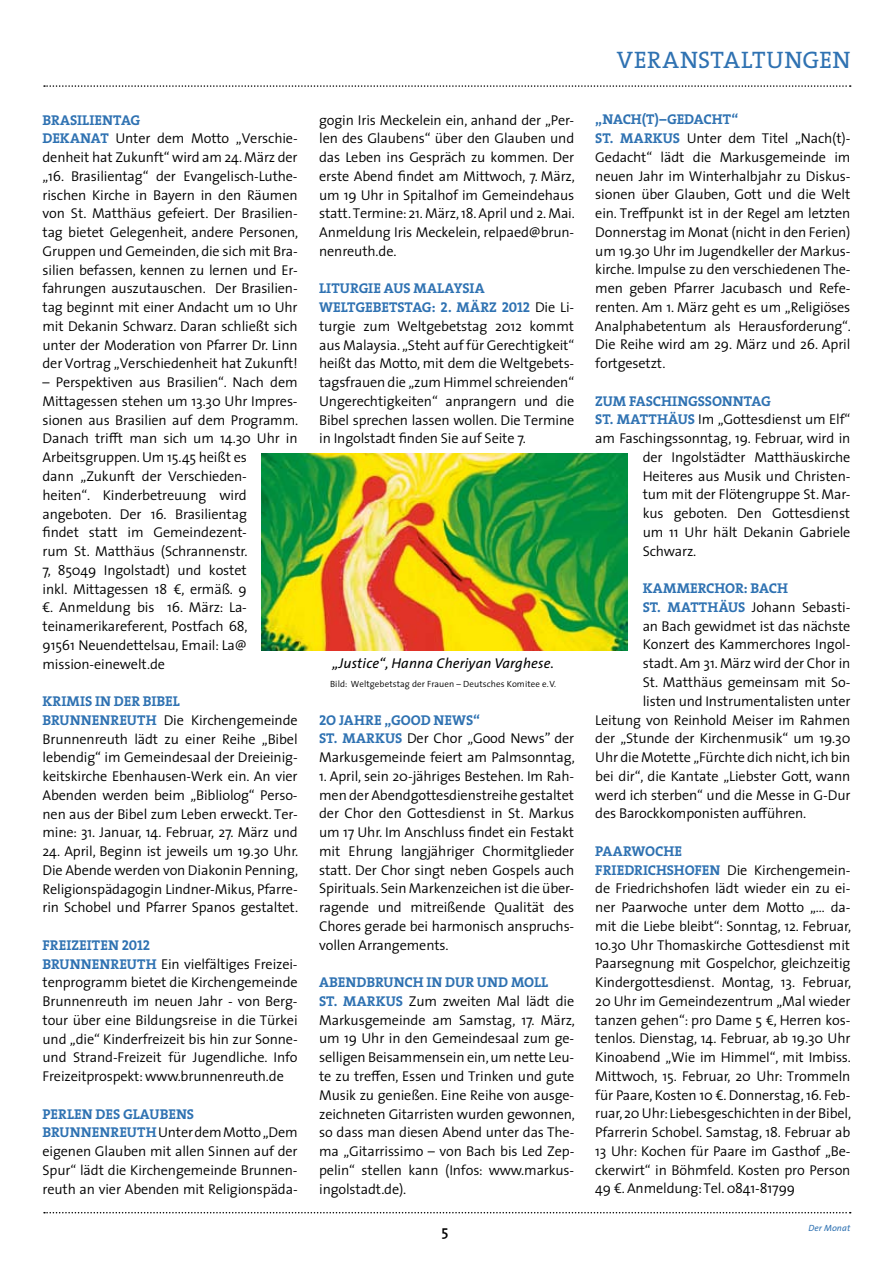
<style>
.page{position:relative;width:893px;height:1263px;background:#fff}
.page>*{position:absolute;margin:0;border:0;box-sizing:border-box;transform-origin:0 0}
.t1{font:24px "The Serif";letter-spacing:.035em;color:#2f72b2}
.t2{font:600 15px "The Sans";color:#000}
.t3{font:300 14.25px/18.8px "The Sans";letter-spacing:-.01em;color:#000;text-align:justify}
.t4{font:700 14.25px/18.8px "The Serif";color:#2f72b2}
.t5{font:italic 14.25px "The Sans";letter-spacing:.01em;color:#000}
.t6{font:14.25px "The Serif Bold Caps";color:#2f72b2}
.t7{font:300 9px "The Sans";letter-spacing:.01em;color:#000}
.t8{font:italic 9px "The Sans";letter-spacing:.01em;color:#2f72b2}
.s1{font-family:"The Serif";font-weight:700;color:#2f72b2}
.s2{font-family:"The Serif Bold Caps";font-weight:400}
.s3{font-family:"The Sans";font-weight:300;color:#000}
.s4{font-family:"The Serif Bold Caps";font-weight:400;color:#2f72b2}
</style>
<div class="page">
<svg style="left:44px;top:1212px;width:807px;height:1px"></svg>
<svg style="left:44px;top:85px;width:807px;height:2px"></svg>
<img style="left:262px;top:453px;width:366px;height:198px">
<p class="t4" style="left:43px;top:110px;width:99px">BRASILIENTAG</p>
<p class="t3" style="left:43px;top:129px;width:257px"><span class="s1">DEKANAT</span> Unter dem Motto „Verschie&shy;denheit hat Zukunft“ wird am 24. März der „16. Brasilientag“ der Evangelisch-Luthe&shy;rischen Kirche in Bayern in den Räumen von St. Matthäus gefeiert. Der Brasilien&shy;tag bietet Gelegenheit, andere Personen, Gruppen und Gemeinden, die sich mit Bra&shy;silien befassen, kennen zu lernen und Er&shy;fahrungen auszutauschen. Der Brasilien&shy;tag beginnt mit einer Andacht um 10 Uhr mit Dekanin Schwarz. Daran schließt sich unter der Moderation von Pfarrer Dr. Linn der Vortrag „Verschiedenheit hat Zukunft!</p>
<p class="t3" style="left:43px;top:373px;width:257px;text-align:left">– Perspektiven aus Brasilien“. Nach dem Mittagessen stehen um 13.30 Uhr Impres&shy;sionen aus Brasilien auf dem Programm.<br>Danach trifft man sich um 14.30 Uhr in Arbeitsgruppen. Um 15.45 heißt es<br>dann „Zukunft der Verschieden-<br>heiten“. Kinderbetreuung wird angeboten. Der 16. Brasilientag<br>findet statt im Gemeindezent-<br>rum St. Matthäus (Schrannenstr.<br>7, 85049 Ingolstadt) und kostet<br>inkl. Mittagessen 18 €, ermäß. 9<br>€. Anmeldung bis 16. März: La&shy;teinamerikareferent, Postfach 68,<br>91561 Neuendettelsau, Email: La@ mission-einewelt.de</p>
<p class="t4" style="left:43px;top:691px;width:139px">KRIMIS IN DER BIBEL</p>
<p class="t3" style="left:43px;top:710px;width:257px"><span class="s1">BRUNNENREUTH</span> Die Kirchengemeinde Brunnenreuth lädt zu einer Reihe „Bibel lebendig“ im Gemeindesaal der Dreieinig&shy;keitskirche Ebenhausen-Werk ein. An vier Abenden werden beim „Bibliolog“ Perso&shy;nen aus der Bibel zum Leben erweckt. Ter&shy;mine: 31. Januar, 14. Februar, 27. März und</p>
<p class="t3" style="left:43px;top:841px;width:257px">24. April, Beginn ist jeweils um 19.30 Uhr.<br>Die Abende werden von Diakonin Penning, Religionspädagogin Lindner-Mikus, Pfarre&shy;rin Schobel und Pfarrer Spanos gestaltet.</p>
<p class="t4" style="left:43px;top:935px;width:109px">FREIZEITEN <span class="s2">2012</span></p>
<p class="t3" style="left:43px;top:954px;width:257px"><span class="s1">BRUNNENREUTH</span> Ein vielfältiges Freizei&shy;tenprogramm bietet die Kirchengemeinde Brunnenreuth im neuen Jahr - von Berg&shy;tour über eine Bildungsreise in die Türkei und „die“ Kinderfreizeit bis hin zur Sonne&shy;und Strand-Freizeit für Jugendliche. Info Freizeitprospekt: www.brunnenreuth.de</p>
<p class="t4" style="left:43px;top:1104px;width:153px">PERLEN DES GLAUBENS</p>
<p class="t3" style="left:43px;top:1123px;width:257px"><span class="s1">BRUNNENREUTH</span> Unter dem Motto „Dem eigenen Glauben mit allen Sinnen auf der Spur“ lädt die Kirchengemeinde Brunnen&shy;reuth an vier Abenden mit Religionspäda-</p>
<p class="t3" style="left:319px;top:110px;width:257px">gogin Iris Meckelein ein, anhand der „Per&shy;len des Glaubens“ über den Glauben und das Leben ins Gespräch zu kommen. Der erste Abend findet am Mittwoch, 7. März, um 19 Uhr in Spitalhof im Gemeindehaus statt. Termine: 21. März, 18. April und 2. Mai.<br>Anmeldung Iris Meckelein, relpaed@brun&shy;nenreuth.de.</p>
<p class="t4" style="left:319px;top:279px;width:257px">LITURGIE AUS MALAYSIA<br>WELTGEBETSTAG: <span class="s2">2. MÄRZ 2012</span> <span class="s3">Die Li-</span></p>
<p class="t3" style="left:319px;top:316px;width:257px">turgie zum Weltgebetstag 2012 kommt aus Malaysia. „Steht auf für Gerechtigkeit“ heißt das Motto, mit dem die Weltgebets&shy;tagsfrauen die „zum Himmel schreienden“ Ungerechtigkeiten“ anprangern und die Bibel sprechen lassen wollen. Die Termine in Ingolstadt finden Sie auf Seite 7.</p>
<p class="t5" style="left:333px;top:651px;width:223px">„Justice“, Hanna Cheriyan Varghese.</p>
<p class="t7" style="left:330px;top:676px;width:228px">Bild: Weltgebetstag der Frauen – Deutsches Komitee e.V.</p>
<p class="t6" style="left:319px;top:708px;width:162px">2O JAHRE „GOOD NEWS“</p>
<p class="t3" style="left:319px;top:729px;width:257px"><span class="s4">ST. MARKUS</span> Der Chor „Good News” der<br>Markusgemeinde feiert am Palmsonntag,</p>
<p class="t3" style="left:319px;top:766px;width:257px">1. April, sein 20-jähriges Bestehen. Im Rah&shy;men der Abendgottesdienstreihe gestaltet der Chor den Gottesdienst in St. Markus um 17 Uhr. Im Anschluss findet ein Festakt mit Ehrung langjähriger Chormitglieder statt. Der Chor singt neben Gospels auch Spirituals. Sein Markenzeichen ist die über&shy;ragende und mitreißende Qualität des Chores gerade bei harmonisch anspruchs&shy;vollen Arrangements.</p>
<p class="t4" style="left:319px;top:973px;width:230px">ABENDBRUNCH IN DUR UND MOLL</p>
<p class="t3" style="left:319px;top:991px;width:257px"><span class="s1">ST. MARKUS</span> Zum zweiten Mal lädt die Markusgemeinde am Samstag, 17. März, um 19 Uhr in den Gemeindesaal zum ge&shy;selligen Beisammensein ein, um nette Leu&shy;te zu treffen, Essen und Trinken und gute Musik zu genießen. Eine Reihe von ausge&shy;zeichneten Gitarristen wurden gewonnen, so dass man diesen Abend unter das The&shy;ma „Gitarrissimo – von Bach bis Led Zep&shy;pelin“ stellen kann (Infos: www.markus&shy;ingolstadt.de).</p>
<p class="t2" style="left:442px;top:1218px;width:8px">5</p>
<h1 class="t1" style="left:617px;top:40px;width:34px">VERAN</h1>
<h1 class="t1" style="left:698px;top:40px;width:27px">STALT</h1>
<h1 class="t1" style="left:766px;top:40px;width:69px">UNGEN</h1>
<p class="t4" style="left:595px;top:110px;width:144px">„NACH(T)–GEDACHT“</p>
<p class="t3" style="left:595px;top:128px;width:257px"><span class="s1">ST. MARKUS</span> Unter dem Titel „Nach(t)- Gedacht“ lädt die Markusgemeinde im neuen Jahr im Winterhalbjahr zu Diskus&shy;sionen über Glauben, Gott und die Welt ein. Treffpunkt ist in der Regel am letzten Donnerstag im Monat (nicht in den Ferien) um 19.30 Uhr im Jugendkeller der Markus&shy;kirche. Impulse zu den verschiedenen The&shy;men geben Pfarrer Jacubasch und Refe&shy;renten. Am 1. März geht es um „Religiöses Analphabetentum als Herausforderung“.<br>Die Reihe wird am 29. März und 26. April fortgesetzt.</p>
<p class="t4" style="left:595px;top:391px;width:177px">ZUM FASCHINGSSONNTAG</p>
<p class="t3" style="left:595px;top:410px;width:257px"><span class="s1">St. MATTHÄUS</span> Im „Gottesdienst um Elf“</p>
<p class="t3" style="left:595px;top:428px;width:257px">am Faschingssonntag, 19. Februar, wird in</p>
<p class="t3" style="left:643px;top:447px;width:209px">der Ingolstädter Matthäuskirche</p>
<p class="t3" style="left:643px;top:466px;width:209px">Heiteres aus Musik und Christen-</p>
<p class="t3" style="left:643px;top:485px;width:209px">tum mit der Flötengruppe St. Mar-</p>
<p class="t3" style="left:643px;top:503px;width:209px">kus geboten. Den Gottesdienst</p>
<p class="t3" style="left:643px;top:522px;width:209px">um 11 Uhr hält Dekanin Gabriele</p>
<p class="t3" style="left:643px;top:541px;width:55px">Schwarz.</p>
<p class="t4" style="left:643px;top:579px;width:147px">KAMMERCHOR: BACH</p>
<p class="t3" style="left:643px;top:597px;width:209px"><span class="s1">ST. MATTHÄUS</span> Johann Sebasti-</p>
<p class="t3" style="left:643px;top:616px;width:209px">an Bach gewidmet ist das nächste</p>
<p class="t3" style="left:643px;top:635px;width:209px">Konzert des Kammerchores Ingol-</p>
<p class="t3" style="left:643px;top:654px;width:209px">stadt. Am 31. März wird der Chor in</p>
<p class="t3" style="left:643px;top:672px;width:209px">St. Matthäus gemeinsam mit So-</p>
<p class="t3" style="left:643px;top:691px;width:209px">listen und Instrumentalisten unter</p>
<p class="t3" style="left:595px;top:710px;width:257px">Leitung von Reinhold Meiser im Rahmen</p>
<p class="t3" style="left:595px;top:729px;width:257px">der „Stunde der Kirchenmusik“ um 19.30</p>
<p class="t3" style="left:595px;top:747px;width:257px">Uhr die Motette „Fürchte dich nicht, ich bin</p>
<p class="t3" style="left:595px;top:766px;width:257px">bei dir“, die Kantate „Liebster Gott, wann</p>
<p class="t3" style="left:595px;top:785px;width:257px">werd ich sterben“ und die Messe in G-Dur</p>
<p class="t3" style="left:595px;top:804px;width:212px">des Barockkomponisten aufführen.</p>
<p class="t4" style="left:595px;top:841px;width:88px">PAARWOCHE</p>
<p class="t3" style="left:595px;top:860px;width:257px"><span class="s1">FRIEDRICHSHOFEN</span> Die Kirchengemein&shy;de Friedrichshofen lädt wieder ein zu ei&shy;ner Paarwoche unter dem Motto „… da&shy;mit die Liebe bleibt“: Sonntag, 12. Februar, 10.30 Uhr Thomaskirche Gottesdienst mit Paarsegnung mit Gospelchor, gleichzeitig Kindergottesdienst. Montag, 13. Februar, 20 Uhr im Gemeindezentrum „Mal wieder tanzen gehen“: pro Dame 5 €, Herren kos&shy;tenlos. Dienstag, 14. Februar, ab 19.30 Uhr Kinoabend „Wie im Himmel“, mit Imbiss.<br>Mittwoch, 15. Februar, 20 Uhr: Trommeln für Paare, Kosten 10 €. Donnerstag, 16. Feb&shy;ruar, 20 Uhr: Liebesgeschichten in der Bibel, Pfarrerin Schobel. Samstag, 18. Februar ab 13 Uhr: Kochen für Paare im Gasthof „Be&shy;ckerwirt“ in Böhmfeld. Kosten pro Person 49 €. Anmeldung: Tel. 0841-81799</p>
<p class="t8" style="left:808px;top:1221px;width:43px">Der Monat</p>
</div>
